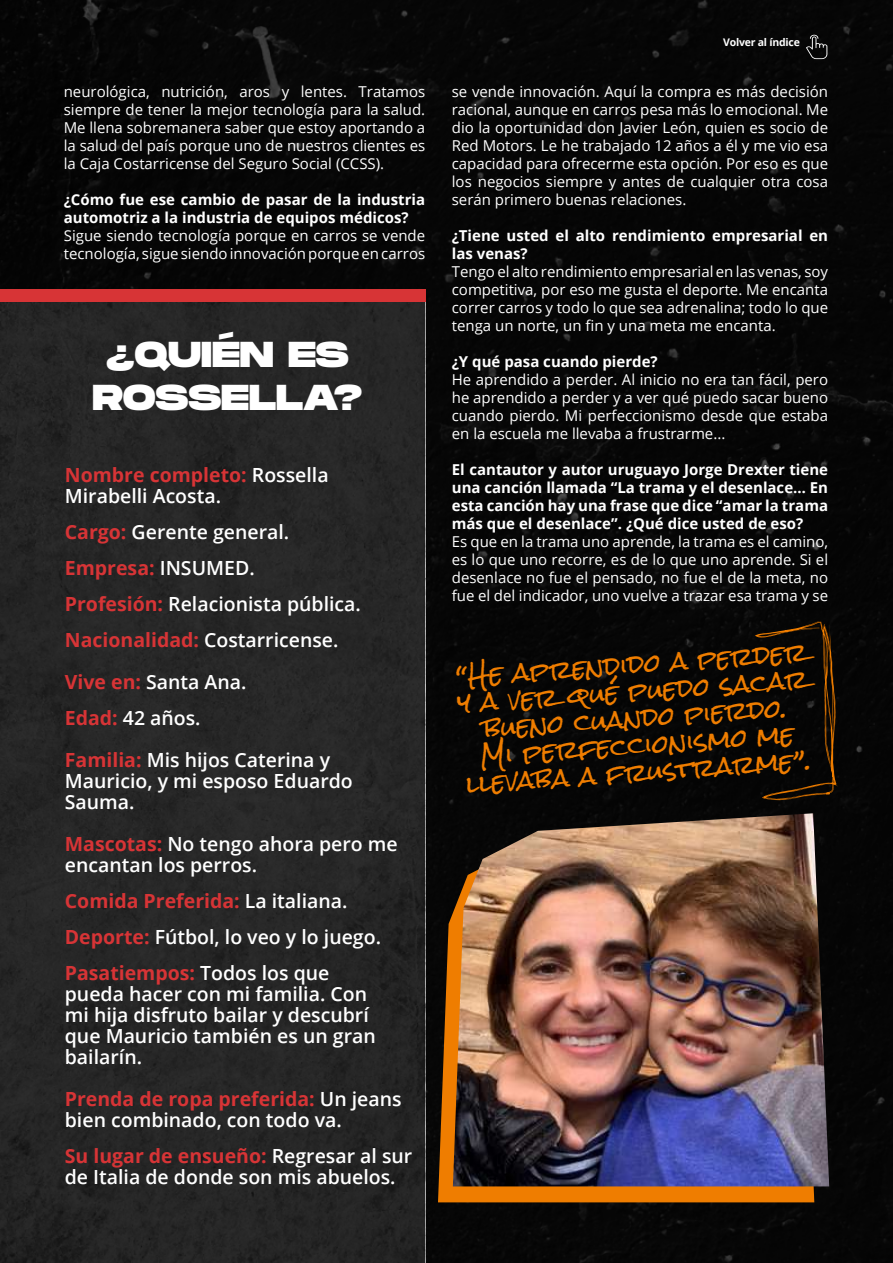
<style>
.page{position:relative;width:893px;height:1263px;background:#000}
.page>*{position:absolute;margin:0;border:0;box-sizing:border-box;transform-origin:0 0}
.t1{font:800 36px/43.5px "Monument Extended";color:#fff;text-align:center}
.t2{font:24px/27px "Rock Salt";color:#ef7d00;text-align:center}
.t3{font:600 19.5px/21px "Open Sans";color:#fff}
.t4{font:600 19.5px/21px "Open Sans";color:#fff}
.t5{font:15px/18px "Open Sans";color:#fff;text-align:justify}
.t6{font:700 15px/18px "Open Sans";color:#fff}
.t7{font:700 10.5px "Open Sans";letter-spacing:-.02em;color:#fff}
.s1{font-weight:700;color:#d73436}
</style>
<div class="page">
<svg style="left:438px;top:830px;width:376px;height:372px;fill:#ef7d00"></svg>
<div style="left:0;top:296px;width:425px;height:967px;background:#262626"></div>
<div style="left:0;top:289px;width:425px;height:13px;background:#d73436"></div>
<img style="left:453px;top:813px;width:376px;height:373px">
<svg style="left:755px;top:621px;width:82px;height:179px"></svg>
<svg style="left:806px;top:35px;width:21px;height:24px"></svg>
<p class="t5" style="left:64px;top:82px;width:363px">neurológica, nutrición, aros y lentes. Tratamos siempre de tener la mejor tecnología para la salud.<br>Me llena sobremanera saber que estoy aportando a la salud del país porque uno de nuestros clientes es la Caja Costarricense del Seguro Social (CCSS).</p>
<p class="t6" style="left:64px;top:190px;width:363px">¿Cómo fue ese cambio de pasar de la industria automotriz a la industria de equipos médicos?</p>
<p class="t5" style="left:64px;top:226px;width:363px">Sigue siendo tecnología porque en carros se vende tecnología, sigue siendo innovación porque en carros</p>
<h1 class="t1" style="left:93px;top:332px;width:271px">¿QUIÉN ES<br>ROSSELLA?</h1>
<h3 class="t3" style="left:65px;top:464px;width:265px"><span class="s1">Nombre completo:</span> Rossella<br>Mirabelli Acosta.</h3>
<h3 class="t3" style="left:65px;top:513px;width:298px;line-height:36px"><span class="s1">Cargo:</span> Gerente general.<br><span class="s1">Empresa:</span> INSUMED.<br><span class="s1">Profesión:</span> Relacionista pública.<br><span class="s1">Nacionalidad:</span> Costarricense.</h3>
<h3 class="t3" style="left:65px;top:663px;width:183px;line-height:36px"><span class="s1">Vive en:</span> Santa Ana.<br><span class="s1">Edad:</span> 42 años.</h3>
<h3 class="t3" style="left:65px;top:749px;width:289px"><span class="s1">Familia:</span> Mis hijos Caterina y<br>Mauricio, y mi esposo Eduardo<br>Sauma.</h3>
<h3 class="t4" style="left:65px;top:833px;width:334px"><span class="s1">Mascotas:</span> No tengo ahora pero me encantan los perros.</h3>
<h3 class="t3" style="left:65px;top:882px;width:318px;line-height:36px"><span class="s1">Comida Preferida:</span> La italiana.<br><span class="s1">Deporte:</span> Fútbol, lo veo y lo juego.<br><span class="s1">Pasatiempos:</span> Todos los que</h3>
<h3 class="t3" style="left:65px;top:983px;width:312px">pueda hacer con mi familia. Con mi hija disfruto bailar y descubrí que Mauricio también es un gran bailarín.</h3>
<h3 class="t3" style="left:65px;top:1088px;width:338px"><span class="s1">Prenda de ropa preferida:</span> Un jeans bien combinado, con todo va.</h3>
<h3 class="t3" style="left:65px;top:1145px;width:349px"><span class="s1">Su lugar de ensueño:</span> Regresar al sur de Italia de donde son mis abuelos.</h3>
<p class="t7" style="left:723px;top:35px;width:78px">Volver al índice</p>
<p class="t5" style="left:452px;top:82px;width:378px">se vende innovación. Aquí la compra es más decisión racional, aunque en carros pesa más lo emocional. Me dio la oportunidad don Javier León, quien es socio de Red Motors. Le he trabajado 12 años a él y me vio esa capacidad para ofrecerme esta opción. Por eso es que los negocios siempre y antes de cualquier otra cosa serán primero buenas relaciones.</p>
<p class="t6" style="left:452px;top:226px;width:378px">¿Tiene usted el alto rendimiento empresarial en las venas?</p>
<p class="t5" style="left:452px;top:262px;width:378px">Tengo el alto rendimiento empresarial en las venas, soy competitiva, por eso me gusta el deporte. Me encanta correr carros y todo lo que sea adrenalina; todo lo que tenga un norte, un fin y una meta me encanta.</p>
<p class="t6" style="left:452px;top:352px;width:207px">¿Y qué pasa cuando pierde?</p>
<p class="t5" style="left:452px;top:370px;width:378px">He aprendido a perder. Al inicio no era tan fácil, pero he aprendido a perder y a ver qué puedo sacar bueno cuando pierdo. Mi perfeccionismo desde que estaba en la escuela me llevaba a frustrarme...</p>
<p class="t6" style="left:452px;top:460px;width:378px;text-align:justify">El cantautor y autor uruguayo Jorge Drexter tiene una canción llamada “La trama y el desenlace… En esta canción hay una frase que dice “amar la trama más que el desenlace”. ¿Qué dice usted de eso?</p>
<p class="t5" style="left:452px;top:532px;width:378px">Es que en la trama uno aprende, la trama es el camino, es lo que uno recorre, es de lo que uno aprende. Si el desenlace no fue el pensado, no fue el de la meta, no fue el del indicador, uno vuelve a trazar esa trama y se</p>
<h2 class="t2" style="left:454px;top:664px;width:354px;rotate:-4deg">“He aprendido a perder y a ver qué puedo sacar bueno cuando pierdo.<br>Mi perfeccionismo me llevaba a frustrarme”.</h2>
</div>
